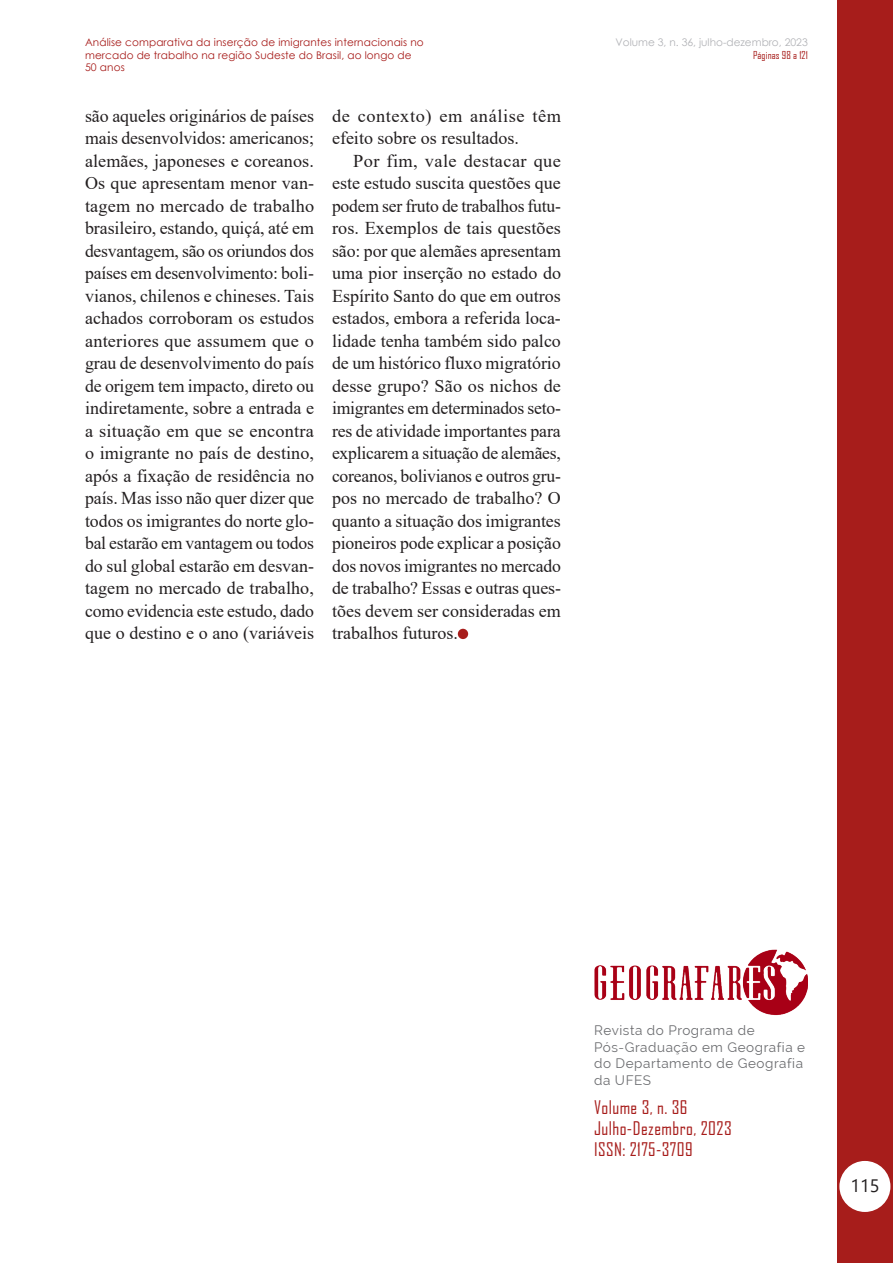
<style>
.page{position:relative;width:893px;height:1263px;background:#fff}
.page>*{position:absolute;margin:0;border:0;box-sizing:border-box;transform-origin:0 0}
.Geo_Parágrafo_normal{font:18px/22.5px "Times New Roman";color:#231f20;text-align:justify}
.t1{font:18px/21px "Agency FB";letter-spacing:.025em;color:#a71d1b}
.t2{font:18px "Segoe UI";color:#231f20}
.t3{font:13.5px/16.5px "Raleway";letter-spacing:.04em;color:#6c6d70}
.t4{font:10.5px/12.6px "Century Gothic";letter-spacing:.01em;color:#a71d1b}
.t5{font:10.5px "Century Gothic";color:#b2b3b7}
.t6{font:10.5px "Agency FB";letter-spacing:.01em;color:#a71d1b}
</style>
<div class="page">
<div style="left:837px;top:0;width:56px;height:1263px;background:#a71d1b"></div>
<div style="left:839px;top:1161px;width:51px;height:51px;background:#fff;border-radius:50%"></div>
<img style="left:594px;top:949px;width:213px;height:67px">
<div style="left:458px;top:629px;width:10px;height:10px;background:#a71d1b;border-radius:50%"></div>
<p class="t4" style="left:85px;top:36px;width:340px">Análise comparativa da inserção de imigrantes internacionais no mercado de trabalho na região Sudeste do Brasil, ao longo de<br>50 anos</p>
<p class="Geo_Parágrafo_normal" style="left:85px;top:104px;width:231px">são aqueles originários de países mais desenvolvidos: americanos; alemães, japoneses e coreanos.<br>Os que apresentam menor van&shy;tagem no mercado de trabalho brasileiro, estando, quiçá, até em desvantagem, são os oriundos dos países em desenvolvimento: boli&shy;vianos, chilenos e chineses. Tais achados corroboram os estudos anteriores que assumem que o grau de desenvolvimento do país de origem tem impacto, direto ou indiretamente, sobre a entrada e a situação em que se encontra o imigrante no país de destino, após a fixação de residência no país. Mas isso não quer dizer que todos os imigrantes do norte glo&shy;bal estarão em vantagem ou todos do sul global estarão em desvan&shy;tagem no mercado de trabalho, como evidencia este estudo, dado que o destino e o ano (variáveis</p>
<p class="Geo_Parágrafo_normal" style="left:332px;top:104px;width:231px">de contexto) em análise têm efeito sobre os resultados.</p>
<p class="Geo_Parágrafo_normal" style="left:332px;top:149px;width:231px;text-indent:21px">Por fim, vale destacar que este estudo suscita questões que podem ser fruto de trabalhos futu&shy;ros. Exemplos de tais questões são: por que alemães apresentam uma pior inserção no estado do Espírito Santo do que em outros estados, embora a referida loca&shy;lidade tenha também sido palco de um histórico fluxo migratório desse grupo? São os nichos de imigrantes em determinados seto&shy;res de atividade importantes para explicarem a situação de alemães, coreanos, bolivianos e outros gru&shy;pos no mercado de trabalho? O quanto a situação dos imigrantes pioneiros pode explicar a posição dos novos imigrantes no mercado de trabalho? Essas e outras ques&shy;tões devem ser consideradas em trabalhos futuros.</p>
<p class="t5" style="left:615px;top:35px;width:194px">Volume 3, n. 36, julho-dezembro, 2023</p>
<p class="t6" style="left:753px;top:49px;width:56px">Páginas 98 a 121</p>
<p class="t3" style="left:594px;top:1022px;width:213px">Revista do Programa de<br>Pós-Graduação em Geografia e do Departamento de Geografia da UFES</p>
<p class="t1" style="left:594px;top:1096px;width:139px">Volume 3, n. 36<br>Julho-Dezembro, 2023<br>ISSN: 2175-3709</p>
<p class="t2" style="left:850px;top:1168px;width:31px">115</p>
</div>
